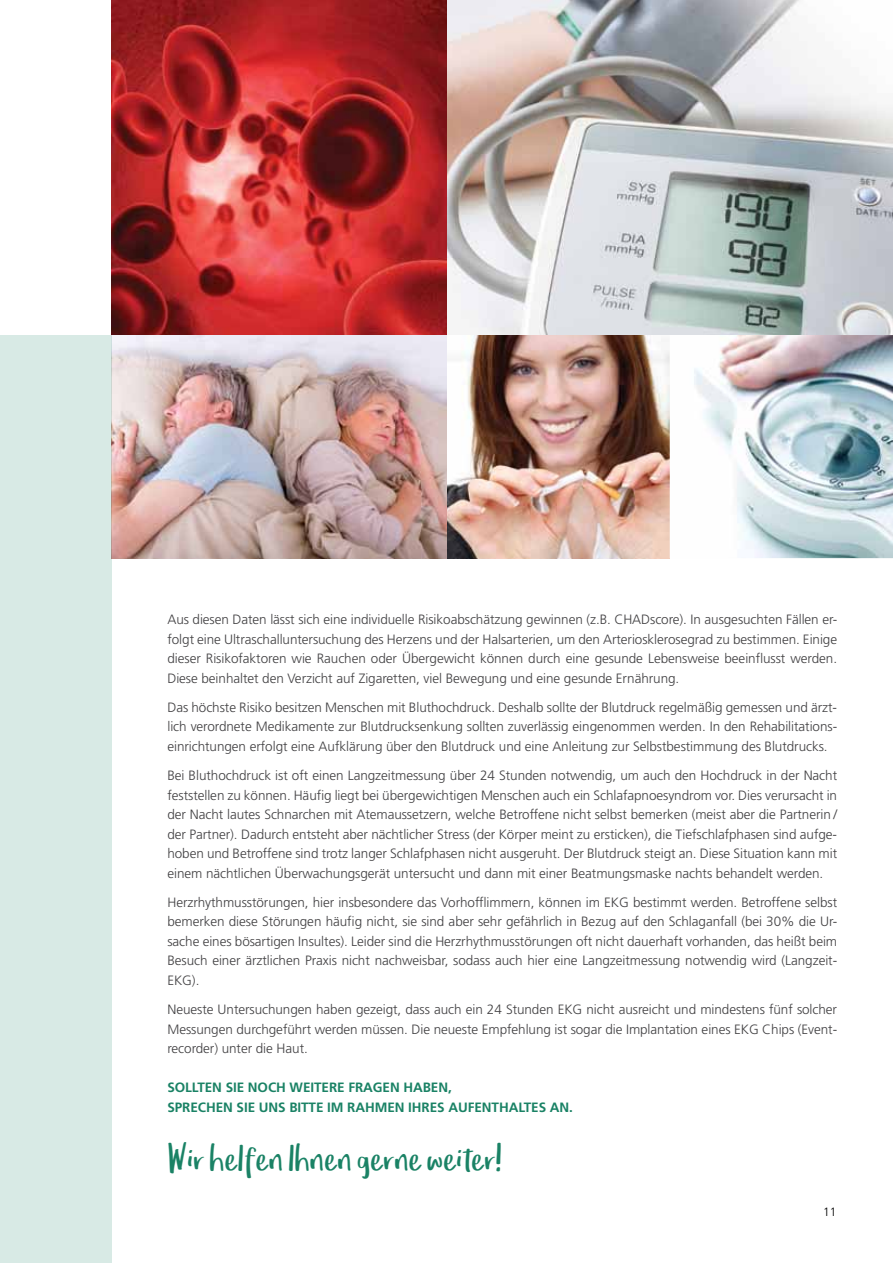
<style>
.page{position:relative;width:893px;height:1263px;background:#fff}
.page>*{position:absolute;margin:0;border:0;box-sizing:border-box;transform-origin:0 0}
.t1{font:36px "Om Telolet Om";letter-spacing:-.005em;color:#1a8265}
.t2{font:300 13.5px/19.5px "Frutiger LT Pro";letter-spacing:-.005em;color:#414042;text-align:justify}
.t3{font:700 13.5px "Frutiger LT Pro";letter-spacing:-.005em;color:#1a8265}
.t4{font:300 12px "Frutiger LT Pro";color:#000}
</style>
<div class="page">
<img style="left:112px;top:0;width:781px;height:558px">
<div style="left:0;top:335px;width:112px;height:928px;background:#d8eae5"></div>
<p class="t2" style="left:167px;top:610px;width:671px">Aus diesen Daten lässt sich eine individuelle Risikoabschätzung gewinnen (z.B. CHADscore). In ausgesuchten Fällen er&shy;folgt eine Ultraschalluntersuchung des Herzens und der Halsarterien, um den Arteriosklerosegrad zu bestimmen. Einige dieser Risikofaktoren wie Rauchen oder Übergewicht können durch eine gesunde Lebensweise beeinflusst werden.<br>Diese beinhaltet den Verzicht auf Zigaretten, viel Bewegung und eine gesunde Ernährung.</p>
<p class="t2" style="left:167px;top:697px;width:671px">Das höchste Risiko besitzen Menschen mit Bluthochdruck. Deshalb sollte der Blutdruck regelmäßig gemessen und ärzt&shy;lich verordnete Medikamente zur Blutdrucksenkung sollten zuverlässig eingenommen werden. In den Rehabilitations&shy;einrichtungen erfolgt eine Aufklärung über den Blutdruck und eine Anleitung zur Selbstbestimmung des Blutdrucks.</p>
<p class="t2" style="left:167px;top:766px;width:671px">Bei Bluthochdruck ist oft einen Langzeitmessung über 24 Stunden notwendig, um auch den Hochdruck in der Nacht feststellen zu können. Häufig liegt bei übergewichtigen Menschen auch ein Schlafapnoesyndrom vor. Dies verursacht in der Nacht lautes Schnarchen mit Atemaussetzern, welche Betroffene nicht selbst bemerken (meist aber die Partnerin / der Partner). Dadurch entsteht aber nächtlicher Stress (der Körper meint zu ersticken), die Tiefschlafphasen sind aufge&shy;hoben und Betroffene sind trotz langer Schlafphasen nicht ausgeruht. Der Blutdruck steigt an. Diese Situation kann mit einem nächtlichen Überwachungsgerät untersucht und dann mit einer Beatmungsmaske nachts behandelt werden.</p>
<p class="t2" style="left:167px;top:892px;width:671px">Herzrhythmusstörungen, hier insbesondere das Vorhofflimmern, können im EKG bestimmt werden. Betroffene selbst bemerken diese Störungen häufig nicht, sie sind aber sehr gefährlich in Bezug auf den Schlaganfall (bei 30% die Ur&shy;sache eines bösartigen Insultes). Leider sind die Herzrhythmusstörungen oft nicht dauerhaft vorhanden, das heißt beim Besuch einer ärztlichen Praxis nicht nachweisbar, sodass auch hier eine Langzeitmessung notwendig wird (Langzeit-EKG).</p>
<p class="t2" style="left:167px;top:1000px;width:671px">Neueste Untersuchungen haben gezeigt, dass auch ein 24 Stunden EKG nicht ausreicht und mindestens fünf solcher Messungen durchgeführt werden müssen. Die neueste Empfehlung ist sogar die Implantation eines EKG Chips (Event&shy;recorder) unter die Haut.</p>
<p class="t3" style="left:167px;top:1079px;width:26px">SOLLTEN</p>
<p class="t3" style="left:226px;top:1079px;width:73px">SIE NOCH WEITERE</p>
<p class="t3" style="left:348px;top:1079px;width:17px">FRAGEN</p>
<p class="t3" style="left:403px;top:1079px;width:50px">HABEN,</p>
<p class="t3" style="left:167px;top:1099px;width:9px">SPRE</p>
<p class="t3" style="left:198px;top:1099px;width:18px">CHEN</p>
<p class="t3" style="left:237px;top:1099px;width:68px">SIE UNS BITTE</p>
<p class="t3" style="left:327px;top:1099px;width:39px">IM RAHMEN</p>
<p class="t3" style="left:408px;top:1099px;width:13px">IHRES</p>
<p class="t3" style="left:448px;top:1099px;width:29px">AUFENTHALTES</p>
<p class="t3" style="left:550px;top:1099px;width:25px">AN .</p>
<h1 class="t1" style="left:167px;top:1138px;width:336px">Wir helfen lhnen gerne weiter!</h1>
<p class="t4" style="left:823px;top:1204px;width:15px">11</p>
</div>
